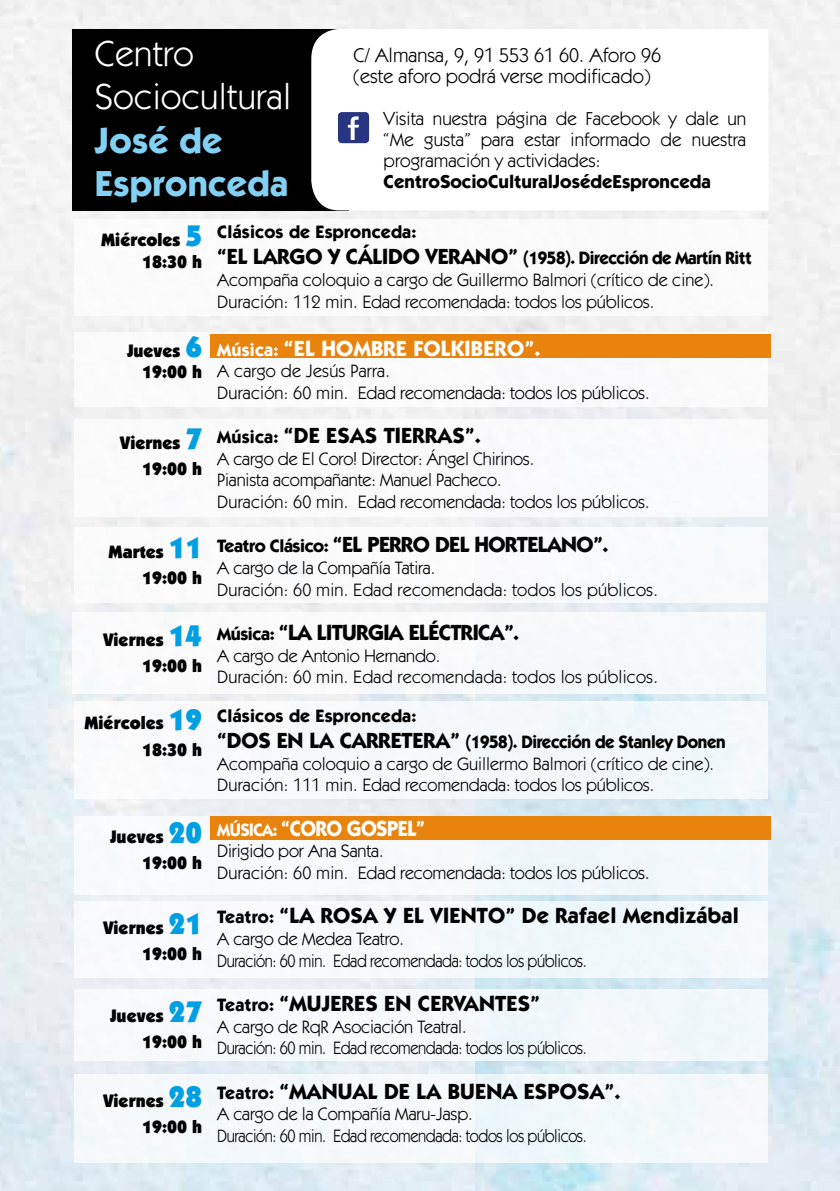
<style>
.page{position:relative;width:840px;height:1191px;background:#fff}
.page>*{position:absolute;margin:0;border:0;box-sizing:border-box;transform-origin:0 0}
.t1{font:36.4px/43.6px "Itc Kabel";letter-spacing:.01em;color:#fff}
.t2{font:700 36.4px/43.6px "Itc Kabel";letter-spacing:.01em;color:#83d0f5}
.t3{font:700 22px "Itc Kabel";letter-spacing:.01em;color:#000}
.t4{font:700 22px "Itc Kabel";letter-spacing:-.025em;color:#000}
.t5{font:700 22px "Itc Kabel";letter-spacing:.01em;color:#fff}
.t6{font:700 22px "Itc Kabel";letter-spacing:-.025em;color:#fff;scale:.92 1}
.t7{font:20px/21px "Itc Kabel";color:#000}
.t8{font:18.8px/21px "Itc Kabel";color:#000;text-align:justify}
.t9{font:700 18.8px "Itc Kabel";color:#000}
.t10{font:18px/21.6px "Itc Kabel";letter-spacing:-.01em;color:#000}
.t11{font:900 18px/26px "Itc Kabel";color:#000;text-align:right}
.t12{font:18px/21.6px "Itc Kabel";letter-spacing:.01em;color:#000}
.t13{font:700 18px/26.4px "Itc Kabel";letter-spacing:-.025em;color:#000}
.s1{font-size:30px;color:#009fe3}
.s2{font-size:22px}
.s3{font-size:18px}
</style>
<div class="page">
<img style="left:0;top:0;width:475px;height:1191px">
<img style="left:475px;top:0;width:364px;height:1191px">
<div style="left:74px;top:527px;width:693px;height:75px;background:#fff"></div>
<div style="left:74px;top:419px;width:693px;height:98px;background:#fff"></div>
<div style="left:74px;top:332px;width:693px;height:75px;background:#fff"></div>
<div style="left:72px;top:612px;width:693px;height:82px;background:#f8f9fa"></div>
<div style="left:74px;top:701px;width:693px;height:97px;background:#f6f8fa"></div>
<div style="left:74px;top:816px;width:693px;height:78px;background:#f7f8fb"></div>
<div style="left:74px;top:989px;width:693px;height:71px;background:#f6f8fa"></div>
<div style="left:74px;top:901px;width:693px;height:77px;background:#f6f8fb"></div>
<div style="left:74px;top:1073px;width:693px;height:89px;background:#f4f8fb"></div>
<div style="left:74px;top:219px;width:693px;height:97px;background:#fff"></div>
<div style="left:73px;top:29px;width:276px;height:181px;background:#000"></div>
<svg style="left:311px;top:29px;width:457px;height:181px"></svg>
<div style="left:338px;top:112px;width:31px;height:31px;background:#283583;border-radius:4px"></div>
<svg style="left:347px;top:116px;width:12px;height:24px"></svg>
<div style="left:210px;top:334px;width:560px;height:24px;background:#e8840e"></div>
<div style="left:210px;top:816px;width:560px;height:23px;background:#e8840e"></div>
<h1 class="t1" style="left:95px;top:31px;width:198px">Centro<br>Sociocultural</h1>
<h1 class="t2" style="left:95px;top:118px;width:194px">José de<br>Espronceda</h1>
<p class="t7" style="left:353px;top:44px;width:309px">C/ Almansa, 9, 91 553 61 60. Aforo 96 (este aforo podrá verse modificado)</p>
<p class="t8" style="left:383px;top:107px;width:364px">Visita nuestra página de Facebook y dale un “Me gusta” para estar informado de nuestra programación y actividades:</p>
<p class="t9" style="left:383px;top:170px;width:328px">CentroSocioCulturalJosédeEspronceda</p>
<p class="t11" style="left:101px;top:229px;width:102px;line-height:21.6px">Miércoles <span class="s1">5<br></span>18:30 h</p>
<p class="t11" style="left:127px;top:339px;width:76px;line-height:21.6px">Jueves <span class="s1">6<br></span>19:00 h</p>
<p class="t11" style="left:120px;top:429px;width:83px">Viernes <span class="s1">7<br></span>19:00 h</p>
<p class="t11" style="left:109px;top:538px;width:95px">Martes <span class="s1">11<br></span>19:00 h</p>
<p class="t11" style="left:104px;top:626px;width:100px">Viernes <span class="s1">14<br></span>19:00 h</p>
<p class="t11" style="left:85px;top:710px;width:119px">Miércoles <span class="s1">19<br></span>18:30 h</p>
<p class="t11" style="left:111px;top:823px;width:93px">Jueves <span class="s1">20<br></span>19:00 h</p>
<p class="t11" style="left:104px;top:914px;width:100px">Viernes <span class="s1">21<br></span>19:00 h</p>
<p class="t11" style="left:111px;top:1002px;width:93px">Jueves <span class="s1">27<br></span>19:00 h</p>
<p class="t11" style="left:104px;top:1087px;width:100px">Viernes <span class="s1">28<br></span>19:00 h</p>
<p class="t13" style="left:217px;top:218px;width:535px">Clásicos de Espronceda:<br><span class="s2">“EL LARGO Y CÁLIDO VERANO”</span> (1958). Dirección de Martín Ritt</p>
<p class="t10" style="left:217px;top:269px;width:498px">Acompaña coloquio a cargo de Guillermo Balmori (crítico de cine).<br>Duración: 112 min. Edad recomendada: todos los públicos.</p>
<p class="t5" style="left:217px;top:335px;width:324px"><span class="s3">Música:</span> “EL HOMBRE FOLKIBERO”.</p>
<p class="t10" style="left:217px;top:360px;width:433px">A cargo de Jesús Parra.<br>Duración: 60 min. Edad recomendada: todos los públicos.</p>
<p class="t3" style="left:217px;top:422px;width:265px"><span class="s3">Música:</span> “DE ESAS TIERRAS”.</p>
<p class="t10" style="left:217px;top:447px;width:433px">A cargo de El Coro! Director: Ángel Chirinos.<br>Pianista acompañante: Manuel Pacheco.<br>Duración: 60 min. Edad recomendada: todos los públicos.</p>
<p class="t4" style="left:217px;top:531px;width:392px"><span class="s3">Teatro Clásico:</span> “EL PERRO DEL HORTELANO”.</p>
<p class="t12" style="left:217px;top:557px;width:442px">A cargo de la Compañía Tatira.<br>Duración: 60 min. Edad recomendada: todos los públicos.</p>
<p class="t4" style="left:217px;top:619px;width:303px"><span class="s3">Música:</span> “LA LITURGIA ELÉCTRICA”.</p>
<p class="t12" style="left:217px;top:644px;width:442px">A cargo de Antonio Hernando.<br>Duración: 60 min. Edad recomendada: todos los públicos.</p>
<p class="t13" style="left:217px;top:702px;width:509px">Clásicos de Espronceda:<br><span class="s2">“DOS EN LA CARRETERA”</span> (1958). Dirección de Stanley Donen</p>
<p class="t10" style="left:217px;top:752px;width:498px">Acompaña coloquio a cargo de Guillermo Balmori (crítico de cine).<br>Duración: 111 min. Edad recomendada: todos los públicos.</p>
<p class="t6" style="left:217px;top:815px;width:227px"><span class="s3">MÚSICA:</span> “CORO GOSPEL”</p>
<p class="t10" style="left:217px;top:840px;width:433px">Dirigido por Ana Santa.<br>Duración: 60 min. Edad recomendada: todos los públicos.</p>
<p class="t3" style="left:217px;top:902px;width:523px"><span class="s3">Teatro:</span> “LA ROSA Y EL VIENTO” De Rafael Mendizábal</p>
<p class="t10" style="left:217px;top:927px;width:371px">A cargo de Medea Teatro.<br>Duración: 60 min. Edad recomendada: todos los públicos.</p>
<p class="t3" style="left:217px;top:990px;width:324px"><span class="s3">Teatro:</span> “MUJERES EN CERVANTES”</p>
<p class="t10" style="left:217px;top:1015px;width:371px">A cargo de RqR Asociación Teatral.<br>Duración: 60 min. Edad recomendada: todos los públicos.</p>
<p class="t3" style="left:217px;top:1077px;width:405px"><span class="s3">Teatro:</span> “MANUAL DE LA BUENA ESPOSA”.</p>
<p class="t10" style="left:217px;top:1103px;width:371px">A cargo de la Compañía Maru-Jasp.<br>Duración: 60 min. Edad recomendada: todos los públicos.</p>
</div>
